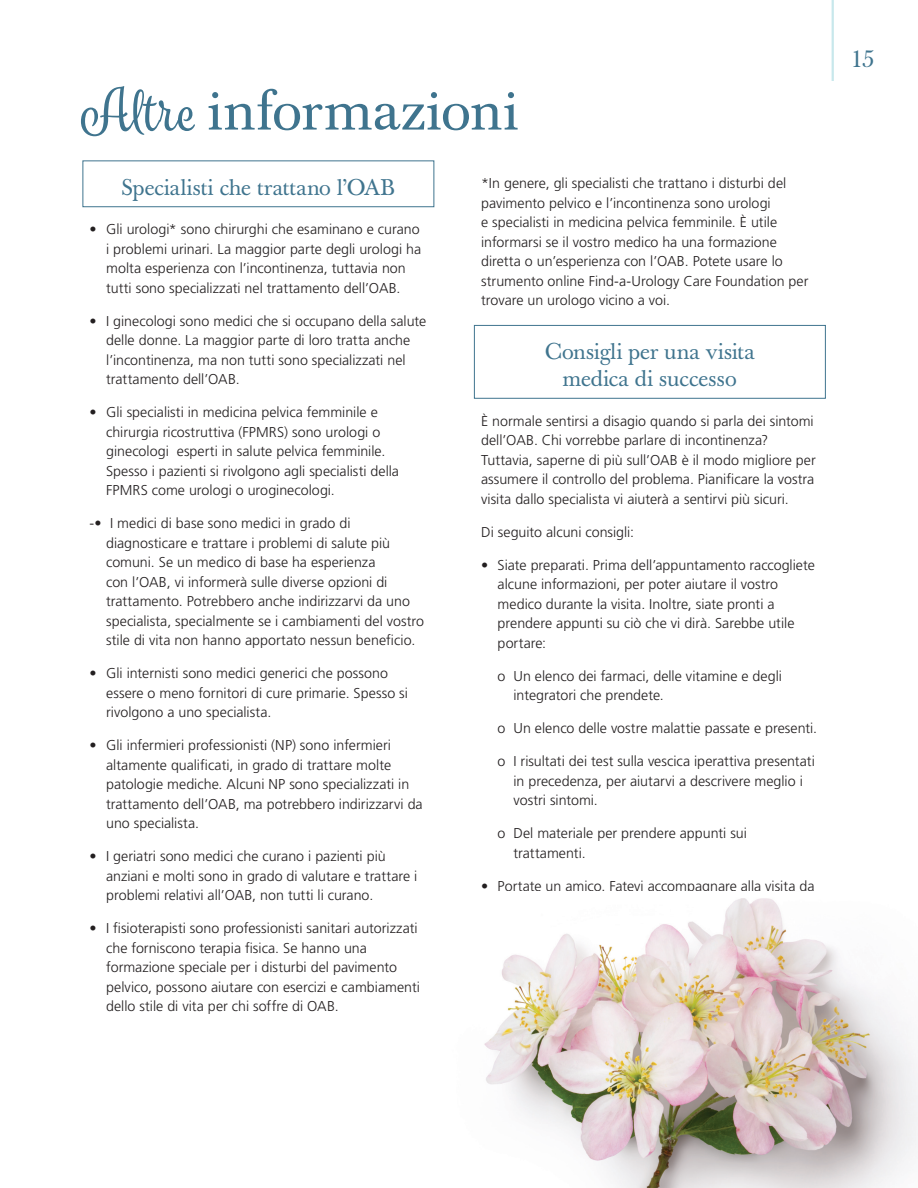
<style>
.page{position:relative;width:918px;height:1188px;background:#fff}
.page>*{position:absolute;margin:0;border:0;box-sizing:border-box;transform-origin:0 0}
.Header1{font:57px "Baskerville BE";letter-spacing:.005em;color:#3f748e}
.t1{font:24px "Baskerville BE";color:#3f748e}
.SubHead{font:22.5px/27px "Baskerville";letter-spacing:.005em;color:#3f748e;text-align:center}
.Tabs{font:300 14.25px/19.5px "Frutiger LT Pro";color:#231f20}
.Body_Copy{font:300 14.25px/19.5px "Frutiger LT Pro";color:#231f20}
.s1{font-family:"Spumante"}
</style>
<div class="page">
<hr style="left:832px;top:0;width:2px;height:81px;background:#c8e8ec">
<div style="left:83px;top:160px;width:351px;height:47px;border:1px solid #3f748e"></div>
<div style="left:474px;top:325px;width:352px;height:74px;border:1px solid #3f748e"></div>
<img style="left:484px;top:898px;width:434px;height:290px">
<p class="Header1" style="left:81px;top:77px;width:439px"><span class="s1">Altre</span> informazioni</p>
<p class="SubHead" style="left:122px;top:174px;width:275px">Specialisti che trattano l’OAB</p>
<p class="Tabs" style="left:106px;top:220px;width:316px;text-indent:-17px">• Gli urologi* sono chirurghi che esaminano e curano i problemi urinari. La maggior parte degli urologi ha molta esperienza con l’incontinenza, tuttavia non tutti sono specializzati nel trattamento dell’OAB.</p>
<p class="Tabs" style="left:106px;top:311px;width:322px;text-indent:-17px">• I ginecologi sono medici che si occupano della salute delle donne. La maggior parte di loro tratta anche l’incontinenza, ma non tutti sono specializzati nel trattamento dell’OAB.</p>
<p class="Tabs" style="left:106px;top:403px;width:294px;text-indent:-17px">• Gli specialisti in medicina pelvica femminile e chirurgia ricostruttiva (FPMRS) sono urologi o ginecologi esperti in salute pelvica femminile.<br>Spesso i pazienti si rivolgono agli specialisti della FPMRS come urologi o uroginecologi.</p>
<p class="Tabs" style="left:106px;top:514px;width:320px;text-indent:-17px">-• I medici di base sono medici in grado di diagnosticare e trattare i problemi di salute più comuni. Se un medico di base ha esperienza<br>con l’OAB, vi informerà sulle diverse opzioni di trattamento. Potrebbero anche indirizzarvi da uno specialista, specialmente se i cambiamenti del vostro stile di vita non hanno apportato nessun beneficio.</p>
<p class="Tabs" style="left:106px;top:664px;width:303px;text-indent:-17px">• Gli internisti sono medici generici che possono essere o meno fornitori di cure primarie. Spesso si rivolgono a uno specialista.</p>
<p class="Tabs" style="left:106px;top:736px;width:318px;text-indent:-17px">• Gli infermieri professionisti (NP) sono infermieri altamente qualificati, in grado di trattare molte patologie mediche. Alcuni NP sono specializzati in trattamento dell’OAB, ma potrebbero indirizzarvi da uno specialista.</p>
<p class="Tabs" style="left:106px;top:847px;width:313px;text-indent:-17px">• I geriatri sono medici che curano i pazienti più anziani e molti sono in grado di valutare e trattare i problemi relativi all’OAB, non tutti li curano.</p>
<p class="Tabs" style="left:106px;top:919px;width:315px;text-indent:-17px">• I fisioterapisti sono professionisti sanitari autorizzati che forniscono terapia fisica. Se hanno una formazione speciale per i disturbi del pavimento pelvico, possono aiutare con esercizi e cambiamenti dello stile di vita per chi soffre di OAB.</p>
<p class="Body_Copy" style="left:481px;top:174px;width:329px">*In genere, gli specialisti che trattano i disturbi del pavimento pelvico e l’incontinenza sono urologi<br>e specialisti in medicina pelvica femminile. È utile informarsi se il vostro medico ha una formazione diretta o un’esperienza con l’OAB. Potete usare lo strumento online Find-a-Urology Care Foundation per trovare un urologo vicino a voi.</p>
<p class="SubHead" style="left:545px;top:338px;width:211px">Consigli per una visita medica di successo</p>
<p class="Body_Copy" style="left:481px;top:411px;width:336px">È normale sentirsi a disagio quando si parla dei sintomi dell’OAB. Chi vorrebbe parlare di incontinenza?<br>Tuttavia, saperne di più sull’OAB è il modo migliore per assumere il controllo del problema. Pianificare la vostra visita dallo specialista vi aiuterà a sentirvi più sicuri.</p>
<p class="Body_Copy" style="left:481px;top:522px;width:154px">Di seguito alcuni consigli:</p>
<p class="Tabs" style="left:498px;top:555px;width:319px;text-indent:-16px">• Siate preparati. Prima dell’appuntamento raccogliete alcune informazioni, per poter aiutare il vostro medico durante la visita. Inoltre, siate pronti a prendere appunti su ciò che vi dirà. Sarebbe utile portare:</p>
<p class="Tabs" style="left:513px;top:666px;width:270px;text-indent:-16px">o Un elenco dei farmaci, delle vitamine e degli integratori che prendete.</p>
<p class="Tabs" style="left:498px;top:719px;width:321px">o Un elenco delle vostre malattie passate e presenti.</p>
<p class="Tabs" style="left:513px;top:752px;width:303px;text-indent:-16px">o I risultati dei test sulla vescica iperattiva presentati in precedenza, per aiutarvi a descrivere meglio i vostri sintomi.</p>
<p class="Tabs" style="left:513px;top:824px;width:235px;text-indent:-16px">o Del materiale per prendere appunti sui trattamenti.</p>
<p class="Tabs" style="left:481px;top:876px;width:335px">• Portate un amico. Fatevi accompagnare alla visita da</p>
<p class="t1" style="left:850px;top:45px;width:26px">15</p>
</div>
